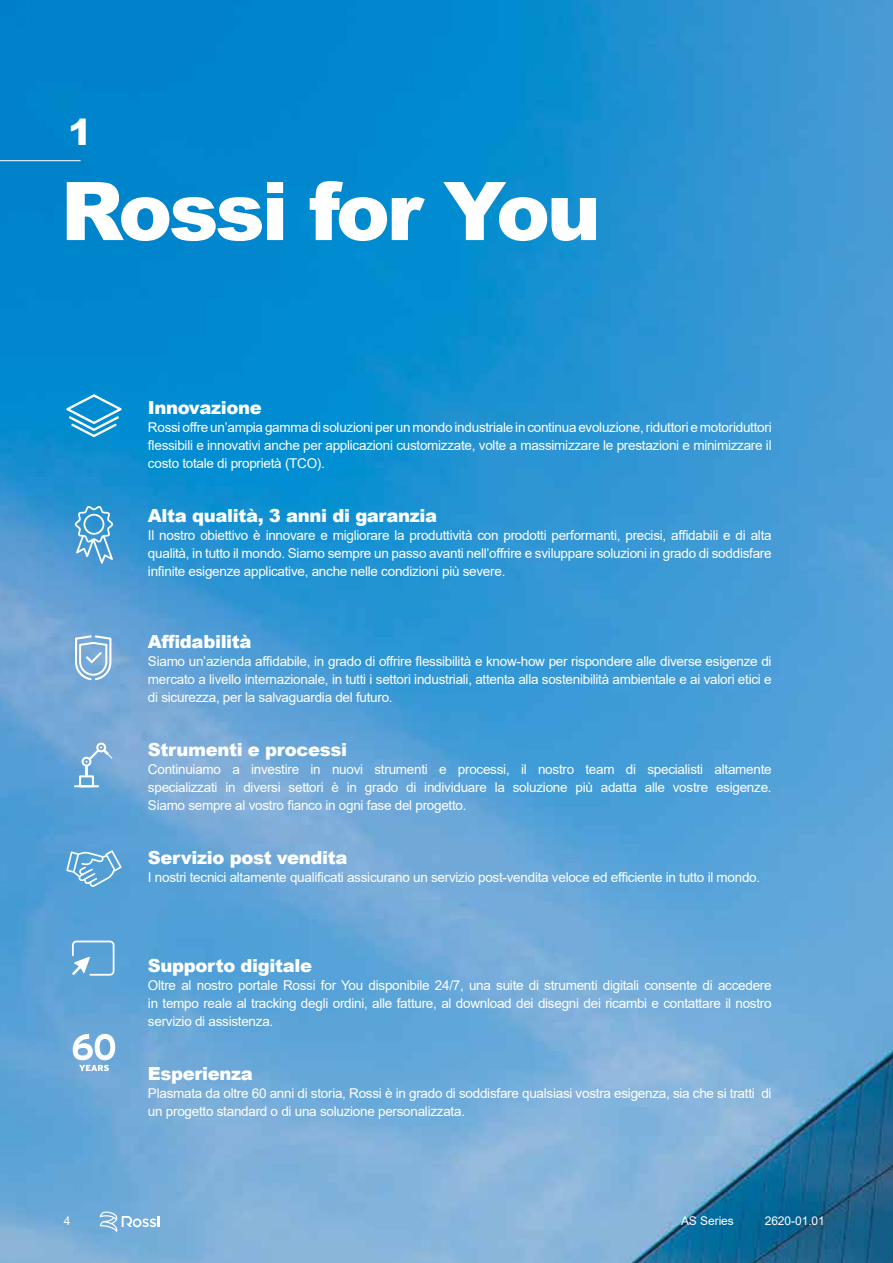
<style>
.page{position:relative;width:893px;height:1263px;background:#fff}
.page>*{position:absolute;margin:0;border:0;box-sizing:border-box;transform-origin:0 0}
.t1{font:900 81px "Arial";letter-spacing:-.04em;color:#fff}
.t2{font:900 36px "Arial";color:#fff}
.t3{font:900 18px "Arial";letter-spacing:-.02em;color:#fff}
.t4{font:13.5px/18px "Arial";letter-spacing:-.02em;color:#fff;text-align:justify}
.t5{font:12px "Arial";letter-spacing:-.005em;color:#fff}
</style>
<div class="page">
<img style="left:0;top:0;width:893px;height:1263px">
<svg style="left:66px;top:394px;width:56px;height:43px;background:#38a4da"></svg>
<svg style="left:75px;top:506px;width:38px;height:58px;background:#66addc"></svg>
<svg style="left:75px;top:635px;width:36px;height:45px"></svg>
<svg style="left:79px;top:742px;width:33px;height:45px"></svg>
<hr style="left:74px;top:785px;width:25px;height:2px;background:#fff">
<svg style="left:66px;top:850px;width:56px;height:37px;background:#74b1dd"></svg>
<svg style="left:72px;top:940px;width:42px;height:36px;background:#7bb4de"></svg>
<svg style="left:73px;top:1034px;width:42px;height:37px"></svg>
<hr style="left:0;top:160px;width:81px;height:1px;background:#fff">
<svg style="left:100px;top:1211px;width:59px;height:21px"></svg>
<h2 class="t2" style="left:68px;top:106px;width:26px">1</h2>
<h1 class="t1" style="left:61px;top:152px;width:542px">Rossi for You</h1>
<h3 class="t3" style="left:148px;top:395px;width:115px">Innovazione</h3>
<p class="t4" style="left:148px;top:418px;width:625px">Rossi offre un’ampia gamma di soluzioni per un mondo industriale in continua evoluzione, riduttori e motoriduttori flessibili e innovativi anche per applicazioni customizzate, volte a massimizzare le prestazioni e minimizzare il costo totale di proprietà (TCO).</p>
<h3 class="t3" style="left:148px;top:503px;width:291px">Alta qualità, 3 anni di garanzia</h3>
<p class="t4" style="left:148px;top:526px;width:625px">Il nostro obiettivo è innovare e migliorare la produttività con prodotti performanti, precisi, affidabili e di alta qualità, in tutto il mondo. Siamo sempre un passo avanti nell’offrire e sviluppare soluzioni in grado di soddisfare infinite esigenze applicative, anche nelle condizioni più severe.</p>
<h3 class="t3" style="left:148px;top:629px;width:105px">Affidabilità</h3>
<p class="t4" style="left:148px;top:652px;width:625px">Siamo un’azienda affidabile, in grado di offrire flessibilità e know-how per rispondere alle diverse esigenze di mercato a livello internazionale, in tutti i settori industriali, attenta alla sostenibilità ambientale e ai valori etici e di sicurezza, per la salvaguardia del futuro.</p>
<h3 class="t3" style="left:148px;top:737px;width:201px">Strumenti e processi</h3>
<p class="t4" style="left:148px;top:760px;width:625px">Continuiamo a investire in nuovi strumenti e processi, il nostro team di specialisti altamente specializzati in diversi settori è in grado di individuare la soluzione più adatta alle vostre esigenze.<br>Siamo sempre al vostro fianco in ogni fase del progetto.</p>
<h3 class="t3" style="left:148px;top:845px;width:201px">Servizio post vendita</h3>
<p class="t4" style="left:148px;top:868px;width:614px">I nostri tecnici altamente qualificati assicurano un servizio post-vendita veloce ed efficiente in tutto il mondo.</p>
<h3 class="t3" style="left:148px;top:953px;width:166px">Supporto digitale</h3>
<p class="t4" style="left:148px;top:976px;width:625px">Oltre al nostro portale Rossi for You disponibile 24/7, una suite di strumenti digitali consente di accedere in tempo reale al tracking degli ordini, alle fatture, al download dei disegni dei ricambi e contattare il nostro servizio di assistenza.</p>
<h3 class="t3" style="left:148px;top:1061px;width:106px">Esperienza</h3>
<p class="t4" style="left:148px;top:1084px;width:625px">Plasmata da oltre 60 anni di storia, Rossi è in grado di soddisfare qualsiasi vostra esigenza, sia che si tratti di un progetto standard o di una soluzione personalizzata.</p>
<p class="t5" style="left:64px;top:1213px;width:8px">4</p>
<p class="t5" style="left:681px;top:1212px;width:54px">AS Series</p>
<p class="t5" style="left:765px;top:1212px;width:62px">2620-01.01</p>
</div>
